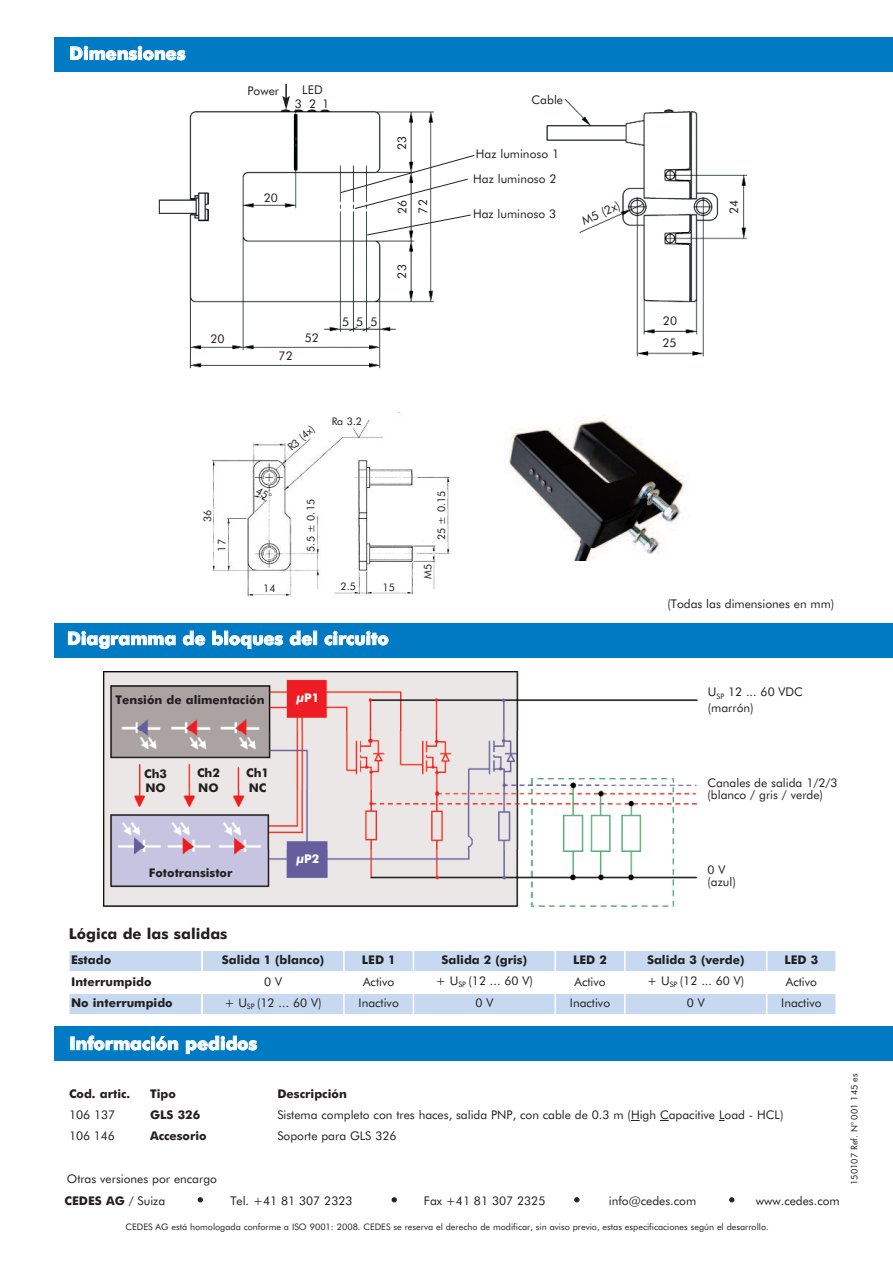
<style>
.page{position:relative;width:893px;height:1263px;background:#fff}
.page>*{position:absolute;margin:0;border:0;box-sizing:border-box;transform-origin:0 0}
.t1{font:700 18px "Futura BT";color:#fff}
.t2{font:700 15px "Futura BT";color:#231f20}
.t3{font:12px/12px "Futura BT";color:#231f20}
.t4{font:700 12px/14.4px "Futura BT";color:#231f20}
.t5{font:700 12px "Futura BT";color:#fff}
.t6{font:10.5px "Futura BT";color:#231f20}
.t7{font:9px "Futura BT";color:#231f20}
.s1{font-weight:400}
</style>
<div class="page">
<div style="left:54px;top:1026px;width:839px;height:34px;background:#007bc3"></div>
<div style="left:54px;top:37px;width:839px;height:34px;background:#007bc3"></div>
<img style="left:158px;top:100px;width:589px;height:269px">
<img style="left:103px;top:672px;width:595px;height:235px">
<div style="left:54px;top:623px;width:839px;height:34px;background:#007bc3"></div>
<div style="left:70px;top:951px;width:131px;height:20px;background:#c6d9f0"></div>
<div style="left:203px;top:951px;width:140px;height:20px;background:#c6d9f0"></div>
<div style="left:345px;top:951px;width:68px;height:20px;background:#c6d9f0"></div>
<div style="left:414px;top:951px;width:141px;height:20px;background:#c6d9f0"></div>
<div style="left:556px;top:951px;width:68px;height:20px;background:#c6d9f0"></div>
<div style="left:626px;top:951px;width:140px;height:20px;background:#c6d9f0"></div>
<div style="left:767px;top:951px;width:68px;height:20px;background:#c6d9f0"></div>
<div style="left:70px;top:994px;width:131px;height:20px;background:#c6d9f0"></div>
<div style="left:203px;top:994px;width:140px;height:20px;background:#c6d9f0"></div>
<div style="left:345px;top:994px;width:68px;height:20px;background:#c6d9f0"></div>
<div style="left:414px;top:994px;width:141px;height:20px;background:#c6d9f0"></div>
<div style="left:556px;top:994px;width:68px;height:20px;background:#c6d9f0"></div>
<div style="left:626px;top:994px;width:140px;height:20px;background:#c6d9f0"></div>
<div style="left:767px;top:994px;width:68px;height:20px;background:#c6d9f0"></div>
<svg style="left:282px;top:84px;width:8px;height:26px"></svg>
<svg style="left:340px;top:154px;width:135px;height:82px"></svg>
<img style="left:506px;top:415px;width:182px;height:145px">
<img style="left:212px;top:412px;width:239px;height:185px">
<svg style="left:255px;top:486px;width:17px;height:13px"></svg>
<h1 class="t1" style="left:69px;top:43px;width:118px">Dimensiones</h1>
<p class="t3" style="left:248px;top:84px;width:33px">Power</p>
<p class="t3" style="left:302px;top:84px;width:22px">LED</p>
<p class="t3" style="left:295px;top:98px;width:36px">321</p>
<p class="t3" style="left:264px;top:192px;width:16px">20</p>
<p class="t3" style="left:396px;top:150px;width:16px;rotate:-90deg">23</p>
<p class="t3" style="left:396px;top:214px;width:16px;rotate:-90deg">26</p>
<p class="t3" style="left:417px;top:214px;width:16px;rotate:-90deg">72</p>
<p class="t3" style="left:210px;top:333px;width:16px">20</p>
<p class="t3" style="left:305px;top:332px;width:16px">52</p>
<p class="t3" style="left:279px;top:350px;width:16px">72</p>
<p class="t3" style="left:342px;top:315px;width:37px">555</p>
<p class="t3" style="left:396px;top:279px;width:16px;rotate:-90deg">23</p>
<p class="t3" style="left:532px;top:93px;width:33px">Cable</p>
<p class="t3" style="left:473px;top:142px;width:87px;line-height:24px">Haz luminoso 1<br>Haz luminoso 2</p>
<p class="t3" style="left:473px;top:208px;width:85px">Haz luminoso 3</p>
<p class="t3" style="left:580px;top:215px;width:42px;rotate:-23deg">M5 (2x)</p>
<p class="t3" style="left:662px;top:309px;width:16px;line-height:22.4px">20<br>25</p>
<p class="t3" style="left:728px;top:214px;width:16px;rotate:-90deg">24</p>
<p class="t6" style="left:285px;top:444px;width:34px;rotate:-42deg">R3 (4x)</p>
<p class="t6" style="left:332px;top:415px;width:32px">Ra 3.2</p>
<p class="t6" style="left:201px;top:522px;width:14px;rotate:-90deg">36</p>
<p class="t6" style="left:305px;top:552px;width:54px;rotate:-90deg">5.5 ± 0.15</p>
<p class="t6" style="left:216px;top:552px;width:14px;rotate:-90deg">17</p>
<p class="t6" style="left:263px;top:582px;width:14px">14</p>
<p class="t6" style="left:340px;top:580px;width:17px">2.5</p>
<p class="t6" style="left:383px;top:581px;width:14px">15</p>
<h1 class="t1" style="left:67px;top:628px;width:323px">Diagramma de bloques del circuito</h1>
<p class="t6" style="left:435px;top:540px;width:51px;rotate:-90deg">25 ± 0.15</p>
<p class="t6" style="left:422px;top:579px;width:16px;rotate:-90deg">M5</p>
<p class="t3" style="left:667px;top:598px;width:168px">(Todas las dimensiones en mm)</p>
<p class="t4" style="left:116px;top:693px;width:150px">Tensión de alimentación</p>
<p class="t3" style="left:708px;top:684px;width:97px;line-height:15.9px">U<sub>SP</sub> 12 ... 60 VDC (marrón)</p>
<p class="t5" style="left:296px;top:690px;width:24px">µP1</p>
<p class="t4" style="left:144px;top:767px;width:24px">Ch3<br>NO</p>
<p class="t4" style="left:197px;top:766px;width:24px">Ch2<br>NO</p>
<p class="t4" style="left:246px;top:766px;width:24px">Ch1<br>NC</p>
<p class="t3" style="left:707px;top:777px;width:132px">Canales de salida 1/2/3 (blanco / gris / verde)</p>
<p class="t4" style="left:149px;top:865px;width:85px">Fototransistor</p>
<p class="t5" style="left:296px;top:851px;width:24px">µP2</p>
<p class="t3" style="left:707px;top:864px;width:30px">0 V (azul)</p>
<p class="t2" style="left:69px;top:925px;width:160px">Lógica de las salidas</p>
<p class="t4" style="left:71px;top:953px;width:42px">Estado</p>
<p class="t4" style="left:222px;top:953px;width:104px">Salida 1 (blanco)</p>
<p class="t4" style="left:362px;top:953px;width:35px">LED 1</p>
<p class="t4" style="left:442px;top:953px;width:87px">Salida 2 (gris)</p>
<p class="t4" style="left:573px;top:953px;width:36px">LED 2</p>
<p class="t4" style="left:647px;top:953px;width:99px">Salida 3 (verde)</p>
<p class="t4" style="left:784px;top:953px;width:36px">LED 3</p>
<p class="t4" style="left:71px;top:974px;width:82px">Interrumpido</p>
<p class="t3" style="left:264px;top:975px;width:19px">0 V</p>
<p class="t3" style="left:363px;top:975px;width:33px">Activo</p>
<p class="t3" style="left:436px;top:975px;width:99px">+ U<sub>SP</sub> (12 ... 60 V)</p>
<p class="t3" style="left:574px;top:975px;width:33px">Activo</p>
<p class="t3" style="left:647px;top:975px;width:99px">+ U<sub>SP</sub> (12 ... 60 V)</p>
<p class="t3" style="left:786px;top:975px;width:33px">Activo</p>
<p class="t4" style="left:71px;top:996px;width:103px">No interrumpido</p>
<p class="t3" style="left:224px;top:996px;width:99px">+ U<sub>SP</sub> (12 ... 60 V)</p>
<p class="t3" style="left:359px;top:997px;width:42px">Inactivo</p>
<p class="t3" style="left:475px;top:997px;width:19px">0 V</p>
<p class="t3" style="left:570px;top:997px;width:42px">Inactivo</p>
<p class="t3" style="left:687px;top:997px;width:19px">0 V</p>
<p class="t3" style="left:781px;top:997px;width:42px">Inactivo</p>
<h1 class="t1" style="left:69px;top:1033px;width:189px">Información pedidos</h1>
<p class="t4" style="left:69px;top:1086px;width:63px">Cod. artic.</p>
<p class="t4" style="left:150px;top:1086px;width:27px">Tipo</p>
<p class="t4" style="left:277px;top:1086px;width:71px">Descripción</p>
<p class="t3" style="left:69px;top:1109px;width:48px">106 137</p>
<p class="t4" style="left:150px;top:1108px;width:52px">GLS 326</p>
<p class="t3" style="left:277px;top:1109px;width:508px">Sistema completo con tres haces, salida PNP, con cable de 0.3 m (High Capacitive Load - HCL)</p>
<p class="t3" style="left:69px;top:1130px;width:47px">106 146</p>
<p class="t4" style="left:150px;top:1129px;width:58px">Accesorio</p>
<p class="t3" style="left:277px;top:1130px;width:121px">Soporte para GLS 326</p>
<p class="t3" style="left:67px;top:1173px;width:152px">Otras versiones por encargo</p>
<p class="t4" style="left:65px;top:1193px;width:102px">CEDES AG <span class="s1">/ Suiza</span></p>
<p class="t3" style="left:230px;top:1194px;width:124px">Tel. +41 81 307 2323</p>
<p class="t3" style="left:424px;top:1194px;width:123px">Fax +41 81 307 2325</p>
<p class="t3" style="left:609px;top:1194px;width:89px">info@cedes.com</p>
<p class="t3" style="left:756px;top:1194px;width:85px">www.cedes.com</p>
<p class="t7" style="left:126px;top:1221px;width:645px">CEDES AG está homologada conforme a ISO 9001: 2008. CEDES se reserva el derecho de modificar, sin aviso previo, estas especificaciones según el desarrollo.</p>
<p class="t7" style="left:849px;top:1185px;width:113px;rotate:-90deg">150107 Ref. N° 001 145 es</p>
</div>
